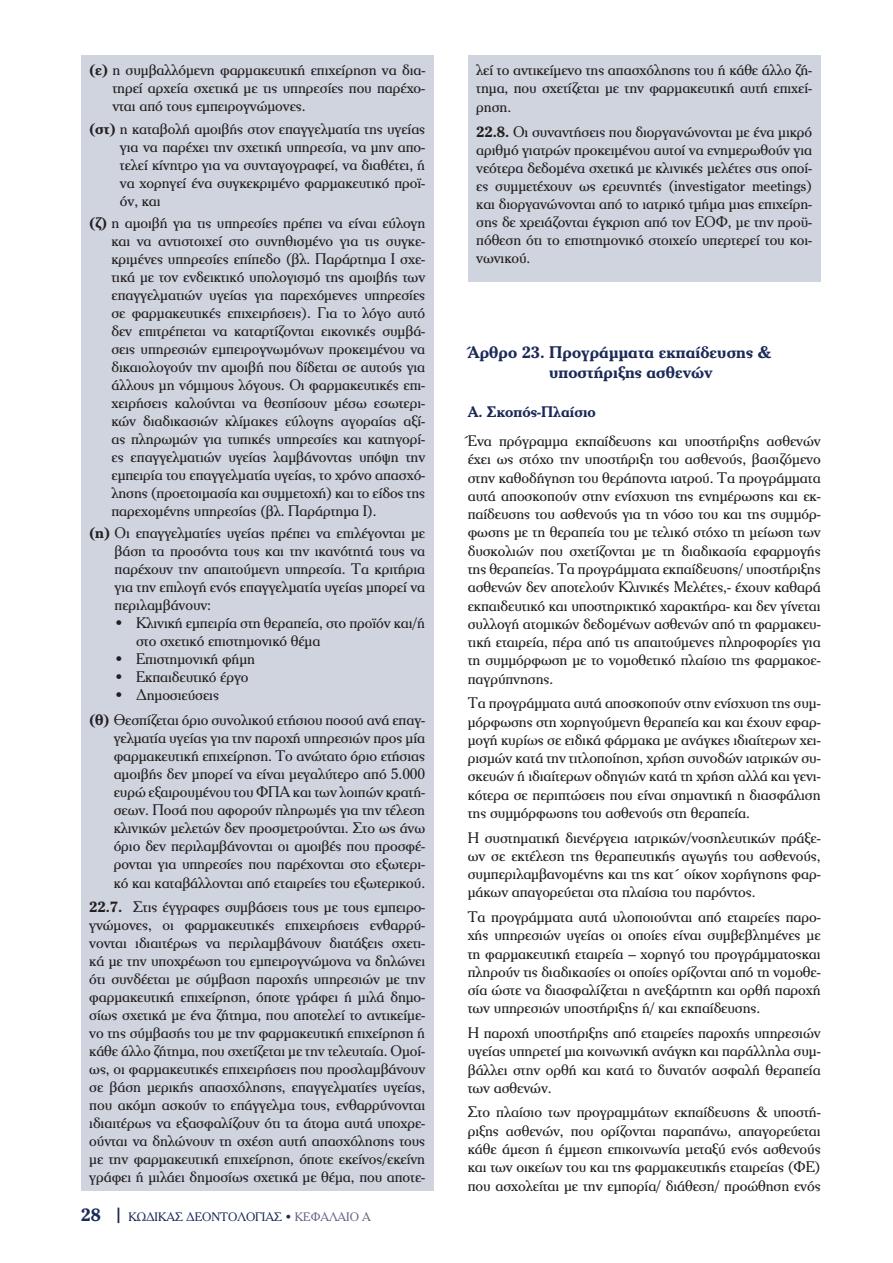
<style>
.page{position:relative;width:893px;height:1263px;background:#fff}
.page>*{position:absolute;margin:0;border:0;box-sizing:border-box;transform-origin:0 0}
.t1{font:700 16.5px/20.1px "PF Cheltenham";color:#1b2a58}
.t2{font:15px/18px "PF Cheltenham";letter-spacing:-.005em;color:#231f20;text-align:justify}
.t3{font:700 15px "PF Cheltenham";color:#1b2a58}
.t4{font:12px "PF Cheltenham";color:#1b2a58}
.s1{font-weight:700}
.s2{font-weight:700;font-size:18px}
.s3{color:#656587}
</style>
<div class="page">
<div style="left:81px;top:55px;width:353px;height:1136px;background:#cfd4de"></div>
<div style="left:468px;top:55px;width:353px;height:226px;background:#cfd4de"></div>
<p class="t2" style="left:112px;top:61px;width:314px;text-indent:-23px"><span class="s1">(ε)</span> η συµβαλλόµενη φαρµακευτική επιχείρηση να δια&shy;τηρεί αρχεία σχετικά µε τις υπηρεσίες που παρέχο&shy;νται από τους εµπειρογνώµονες.</p>
<p class="t2" style="left:120px;top:119px;width:307px;text-indent:-31px"><span class="s1">(στ)</span> η καταβολή αµοιβής στον επαγγελµατία της υγείας για να παρέχει την σχετική υπηρεσία, να µην απο&shy;τελεί κίνητρο για να συνταγογραφεί, να διαθέτει, ή να χορηγεί ένα συγκεκριµένο φαρµακευτικό προϊ&shy;όν, και</p>
<p class="t2" style="left:111px;top:214px;width:315px;text-indent:-22px"><span class="s1">(ζ)</span> η αµοιβή για τις υπηρεσίες πρέπει να είναι εύλογη και να αντιστοιχεί στο συνηθισµένο για τις συγκε&shy;κριµένες υπηρεσίες επίπεδο (βλ. Παράρτηµα Ι σχε&shy;τικά µε τον ενδεικτικό υπολογισµό της αµοιβής των επαγγελµατιών υγείας για παρεχόµενες υπηρεσίες σε φαρµακευτικές επιχειρήσεις). Για το λόγο αυτό δεν επιτρέπεται να καταρτίζονται εικονικές συµβά&shy;σεις υπηρεσιών εµπειρογνωµόνων προκειµένου να δικαιολογούν την αµοιβή που δίδεται σε αυτούς για άλλους µη νόµιµους λόγους. Οι φαρµακευτικές επι&shy;χειρήσεις καλούνται να θεσπίσουν µέσω εσωτερι&shy;κών διαδικασιών κλίµακες εύλογης αγοραίας αξί&shy;ας πληρωµών για τυπικές υπηρεσίες και κατηγορί&shy;ες επαγγελµατιών υγείας λαµβάνοντας υπόψη την εμπειρία του επαγγελµατία υγείας, το χρόνο απασχό&shy;λησης (προετοιµασία και συµµετοχή) και το είδος της παρεχοµένης υπηρεσίας (βλ. Παράρτημα Ι).</p>
<p class="t2" style="left:89px;top:524px;width:337px"><span class="s1">(η)</span> Οι επαγγελµατίες υγείας πρέπει να επιλέγονται µε</p>
<p class="t2" style="left:115px;top:542px;width:312px">βάση τα προσόντα τους και την ικανότητά τους να</p>
<p class="t2" style="left:115px;top:560px;width:312px">παρέχουν την απαιτούµενη υπηρεσία. Τα κριτήρια</p>
<p class="t2" style="left:115px;top:578px;width:312px">για την επιλογή ενός επαγγελµατία υγείας µπορεί να</p>
<p class="t2" style="left:115px;top:596px;width:98px">περιλαµβάνουν:</p>
<p class="t2" style="left:115px;top:614px;width:312px">Þ Κλινική εµπειρία στη θεραπεία, στο προϊόν και/ή</p>
<p class="t2" style="left:136px;top:632px;width:186px">στο σχετικό επιστηµονικό θέµα</p>
<p class="t2" style="left:115px;top:650px;width:142px">Þ Επιστηµονική φήµη</p>
<p class="t2" style="left:115px;top:668px;width:135px">Þ Εκπαιδευτικό έργο</p>
<p class="t2" style="left:115px;top:686px;width:106px">Þ ∆ηµοσιεύσεις</p>
<p class="t2" style="left:114px;top:710px;width:313px;text-indent:-24px"><span class="s1">(θ)</span> Θεσπίζεται όριο συνολικού ετήσιου ποσού ανά επαγ&shy;γελµατία υγείας για την παροχή υπηρεσιών προς µία φαρµακευτική επιχείρηση. Το ανώτατο όριο ετήσιας αµοιβής δεν µπορεί να είναι µεγαλύτερο από 5.000 ευρώ εξαιρουµένου του ΦΠΑ και των λοιπών κρατή&shy;σεων. Ποσά που αφορούν πληρωµές για την τέλεση κλινικών µελετών δεν προσµετρούνται. Στο ως άνω όριο δεν περιλαµβάνονται οι αµοιβές που προσφέ&shy;ρονται για υπηρεσίες που παρέχονται στο εξωτερι&shy;κό και καταβάλλονται από εταιρείες του εξωτερικού.</p>
<p class="t2" style="left:89px;top:897px;width:337px"><span class="s1">22.7.</span> Στις έγγραφες συµβάσεις τους µε τους εµπειρο&shy;γνώµονες, οι φαρµακευτικές επιχειρήσεις ενθαρρύ&shy;νονται ιδιαιτέρως να περιλαµβάνουν διατάξεις σχετι&shy;κά µε την υποχρέωση του εµπειρογνώµονα να δηλώνει ότι συνδέεται µε σύµβαση παροχής υπηρεσιών µε την φαρµακευτική επιχείρηση, όποτε γράφει ή µιλά δηµο&shy;σίως σχετικά µε ένα ζήτηµα, που αποτελεί το αντικείµε&shy;νο της σύµβασής του µε την φαρµακευτική επιχείρηση ή κάθε άλλο ζήτηµα, που σχετίζεται µε την τελευταία. Οµοί&shy;ως, οι φαρµακευτικές επιχειρήσεις που προσλαµβάνουν σε βάση µερικής απασχόλησης, επαγγελµατίες υγείας, που ακόµη ασκούν το επάγγελµα τους, ενθαρρύνονται ιδιαιτέρως να εξασφαλίζουν ότι τα άτοµα αυτά υποχρε&shy;ούνται να δηλώνουν τη σχέση αυτή απασχόλησης τους µε την φαρµακευτική επιχείρηση, όποτε εκείνος/εκείνη γράφει ή µιλάει δηµοσίως σχετικά µε θέµα, που αποτε-</p>
<p class="t4" style="left:81px;top:1210px;width:291px"><span class="s2">28 |</span> ΚΩΔΙΚΑΣ ΔΕΟΝΤΟΛΟΓΙΑΣ <span class="s3">ΚΕΦΑΛΑΙΟ Α</span></p>
<p class="t2" style="left:476px;top:61px;width:337px">λεί το αντικείµενο της απασχόλησης του ή κάθε άλλο ζή&shy;τηµα, που σχετίζεται µε την φαρµακευτική αυτή επιχεί&shy;ρηση.</p>
<p class="t2" style="left:476px;top:122px;width:337px"><span class="s1">22.8.</span> Οι συναντήσεις που διοργανώνονται με ένα μικρό αριθμό γιατρών προκειμένου αυτοί να ενημερωθούν για νεότερα δεδομένα σχετικά με κλινικές μελέτες στις οποί&shy;ες συμμετέχουν ως ερευνητές (investigator meetings) και διοργανώνονται από το ιατρικό τμήμα μιας επιχείρη&shy;σης δε χρειάζονται έγκριση από τον ΕΟΦ, με την προϋ&shy;πόθεση ότι το επιστημονικό στοιχείο υπερτερεί του κοι&shy;νωνικού.</p>
<p class="t1" style="left:549px;top:341px;width:224px;text-indent:-81px">Άρθρο 23. Προγράµµατα εκπαίδευσης &amp; υποστήριξης ασθενών</p>
<p class="t3" style="left:468px;top:403px;width:130px">Α. Σκοπός-Πλαίσιο</p>
<p class="t2" style="left:468px;top:431px;width:354px">Ένα πρόγραμμα εκπαίδευσης και υποστήριξης ασθενών έχει ως στόχο την υποστήριξη του ασθενούς, βασιζόμενο στην καθοδήγηση του θεράποντα ιατρού. Τα προγράμματα αυτά αποσκοπούν στην ενίσχυση της ενημέρωσης και εκ&shy;παίδευσης του ασθενούς για τη νόσο του και της συμμόρ&shy;φωσης με τη θεραπεία του με τελικό στόχο τη μείωση των δυσκολιών που σχετίζονται με τη διαδικασία εφαρμογής της θεραπείας. Τα προγράμματα εκπαίδευσης/ υποστήριξης ασθενών δεν αποτελούν Κλινικές Μελέτες,- έχουν καθαρά εκπαιδευτικό και υποστηρικτικό χαρακτήρα- και δεν γίνεται συλλογή ατομικών δεδομένων ασθενών από τη φαρμακευ&shy;τική εταιρεία, πέρα από τις απαιτούμενες πληροφορίες για τη συμμόρφωση με το νομοθετικό πλαίσιο της φαρμακοε&shy;παγρύπνησης.</p>
<p class="t2" style="left:468px;top:694px;width:354px">Tα προγράμματα αυτά αποσκοπούν στην ενίσχυση της συμ&shy;μόρφωσης στη χορηγούμενη θεραπεία και και έχουν εφαρ&shy;μογή κυρίως σε ειδικά φάρμακα με ανάγκες ιδιαίτερων χει&shy;ρισμών κατά την τιτλοποίηση, χρήση συνοδών ιατρικών συ&shy;σκευών ή ιδιαίτερων οδηγιών κατά τη χρήση αλλά και γενι&shy;κότερα σε περιπτώσεις που είναι σημαντική η διασφάλιση της συμμόρφωσης του ασθενούς στη θεραπεία.</p>
<p class="t2" style="left:468px;top:828px;width:354px">H συστηματική διενέργεια ιατρικών/νοσηλευτικών πράξε&shy;ων σε εκτέλεση της θεραπευτικής αγωγής του ασθενούς, συμπεριλαμβανομένης και της κατ΄ οίκον χορήγησης φαρ&shy;μάκων απαγορεύεται στα πλαίσια του παρόντος.</p>
<p class="t2" style="left:468px;top:907px;width:354px">Τα προγράμματα αυτά υλοποιούνται από εταιρείες παρο&shy;χής υπηρεσιών υγείας οι οποίες είναι συμβεβλημένες με τη φαρμακευτική εταιρεία – χορηγό του προγράμματοςκαι πληρούν τις διαδικασίες οι οποίες ορίζονται από τη νομοθε&shy;σία ώστε να διασφαλίζεται η ανεξάρτητη και ορθή παροχή των υπηρεσιών υποστήριξης ή/ και εκπαίδευσης.</p>
<p class="t2" style="left:468px;top:1023px;width:354px">Η παροχή υποστήριξης από εταιρείες παροχής υπηρεσιών υγείας υπηρετεί μια κοινωνική ανάγκη και παράλληλα συμ&shy;βάλλει στην ορθή και κατά το δυνατόν ασφαλή θεραπεία των ασθενών.</p>
<p class="t2" style="left:468px;top:1103px;width:354px">Στο πλαίσιο των προγραμμάτων εκπαίδευσης &amp; υποστή&shy;ριξης ασθενών, που ορίζονται παραπάνω, απαγορεύεται κάθε άμεση ή έμμεση επικοινωνία μεταξύ ενός ασθενούς και των οικείων του και της φαρμακευτικής εταιρείας (ΦΕ) που ασχολείται με την εμπορία/ διάθεση/ προώθηση ενός</p>
</div>
